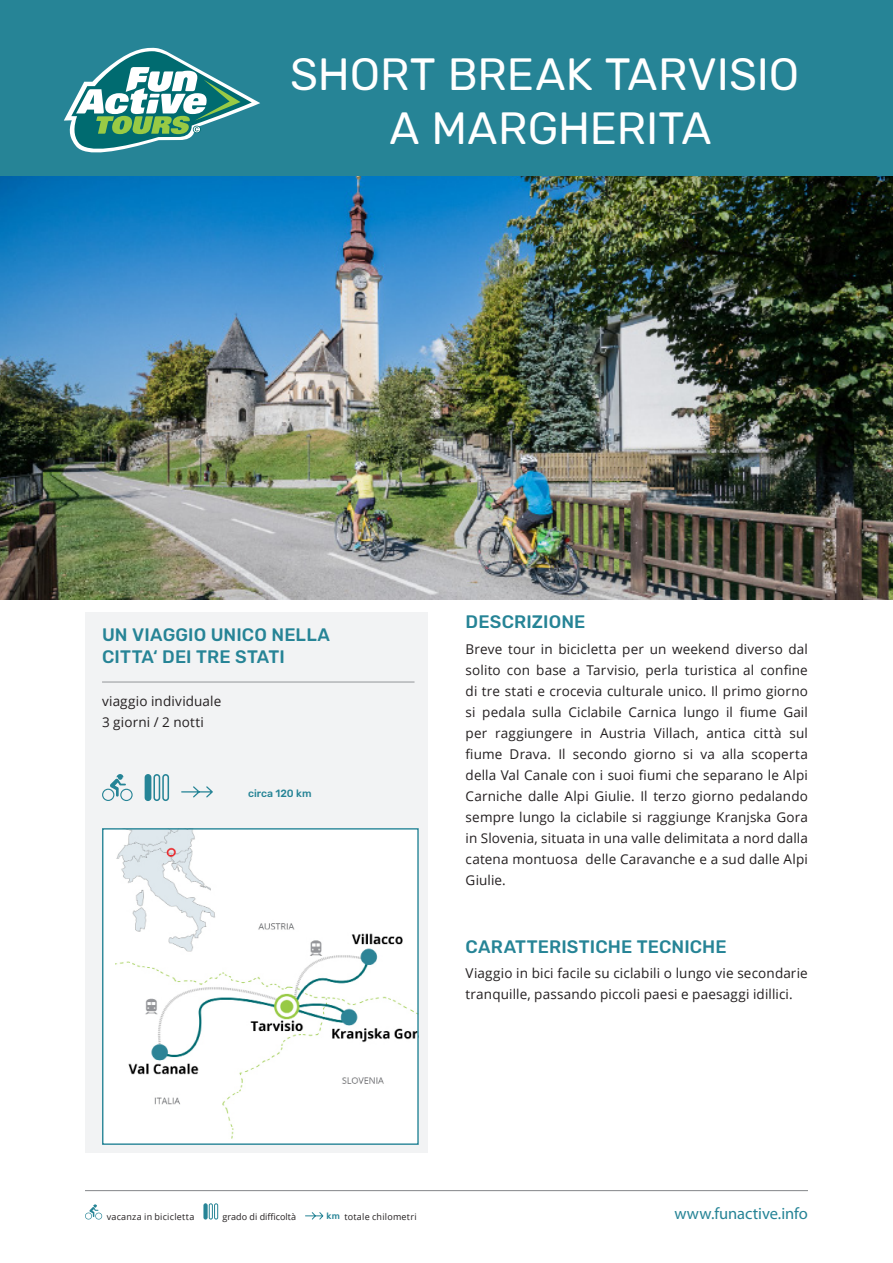
<style>
.page{position:relative;width:893px;height:1263px;background:#fff}
.page>*{position:absolute;margin:0;border:0;box-sizing:border-box;transform-origin:0 0}
.H1_Rubik_regular_30{font:45px "Rubik";color:#fff}
.Teaser_Rubik_medium{font:500 18px/21.6px "Rubik";letter-spacing:.005em;color:#268496}
.t1{font:16.5px "Myriad Pro";letter-spacing:-.005em;color:#268496}
.Teaser_Rubik_medium-2{font:13.5px/21px "Open Sans";letter-spacing:.01em;color:#231f20;text-align:justify}
.T_Open_Sans_9_14{font:13.5px/21px "Open Sans";letter-spacing:.01em;color:#231f20}
.t2{font:500 10.5px "Rubik";color:#268496}
.T_Open_Sans_9_14-2{font:9px "Open Sans";letter-spacing:.025em;color:#231f20}
.T_Open_Sans_9_14-3{font:9px "Open Sans";color:#231f20}
.t3{font:500 9px "Rubik";color:#268496}
</style>
<div class="page">
<hr style="left:85px;top:1190px;width:723px;height:1px;background:#939598">
<svg style="left:85px;top:1204px;width:17px;height:15px"></svg>
<div style="left:214px;top:1203px;width:4px;height:16px;border:1px solid #268496;border-radius:2px"></div>
<div style="left:209px;top:1203px;width:4px;height:16px;border:1px solid #268496;border-radius:2px"></div>
<hr style="left:204px;top:1204px;width:3px;height:15px;background:#268496;border-radius:2px">
<div style="left:203px;top:1203px;width:5px;height:16px;border:1px solid #268496;border-radius:2px"></div>
<svg style="left:305px;top:1212px;width:19px;height:8px"></svg>
<img style="left:0;top:175px;width:893px;height:425px">
<div style="left:85px;top:613px;width:342px;height:540px;background:#f2f3f4"></div>
<hr style="left:102px;top:682px;width:313px;height:1px;background:#939598">
<svg style="left:102px;top:774px;width:31px;height:27px"></svg>
<svg style="left:153px;top:774px;width:17px;height:27px"></svg>
<div style="left:145px;top:774px;width:6px;height:27px;border:2px solid #268496;border-radius:3px"></div>
<svg style="left:181px;top:786px;width:32px;height:12px"></svg>
<div style="left:0;top:0;width:893px;height:175px;background:#268496"></div>
<svg style="left:64px;top:48px;width:196px;height:105px"></svg>
<div style="left:103px;top:829px;width:315px;height:315px;background:#fff"></div>
<img style="left:116px;top:830px;width:301px;height:309px">
<div style="left:102px;top:828px;width:317px;height:317px;border:1px solid #268496"></div>
<p class="H1_Rubik_regular_30" style="left:290px;top:49px;width:511px">SHORT BREAK TARVISIO</p>
<p class="H1_Rubik_regular_30" style="left:389px;top:103px;width:324px">A MARGHERITA</p>
<p class="Teaser_Rubik_medium" style="left:102px;top:625px;width:230px">UN VIAGGIO UNICO NELLA<br>CITTA‘ DEI TRE STATI</p>
<p class="T_Open_Sans_9_14" style="left:102px;top:690px;width:121px">viaggio individuale<br>3 giorni / 2 notti</p>
<p class="t2" style="left:248px;top:787px;width:65px">circa 120 km</p>
<p class="Teaser_Rubik_medium" style="left:466px;top:612px;width:121px">DESCRIZIONE</p>
<p class="Teaser_Rubik_medium-2" style="left:466px;top:638px;width:344px">Breve tour in bicicletta per un weekend diverso dal solito con base a Tarvisio, perla turistica al confine di tre stati e crocevia culturale unico. Il primo giorno si pedala sulla Ciclabile Carnica lungo il fiume Gail per raggiungere in Austria Villach, antica città sul fiume Drava. Il secondo giorno si va alla scoperta della Val Canale con i suoi fiumi che separano le Alpi Carniche dalle Alpi Giulie. Il terzo giorno pedalando sempre lungo la ciclabile si raggiunge Kranjska Gora in Slovenia, situata in una valle delimitata a nord dalla catena montuosa delle Caravanche e a sud dalle Alpi Giulie.</p>
<p class="Teaser_Rubik_medium" style="left:466px;top:936px;width:263px">CARATTERISTICHE TECNICHE</p>
<p class="T_Open_Sans_9_14" style="left:466px;top:962px;width:344px">Viaggio in bici facile su ciclabili o lungo vie secondarie tranquille, passando piccoli paesi e paesaggi idillici.</p>
<p class="T_Open_Sans_9_14-2" style="left:107px;top:1210px;width:89px">vacanza in bicicletta</p>
<p class="T_Open_Sans_9_14-3" style="left:223px;top:1210px;width:75px">grado di difficoltà</p>
<p class="t3" style="left:326px;top:1211px;width:15px">km</p>
<p class="T_Open_Sans_9_14-2" style="left:344px;top:1210px;width:74px">totale chilometri</p>
<p class="t1" style="left:674px;top:1203px;width:135px">www.funactive.info</p>
</div>
